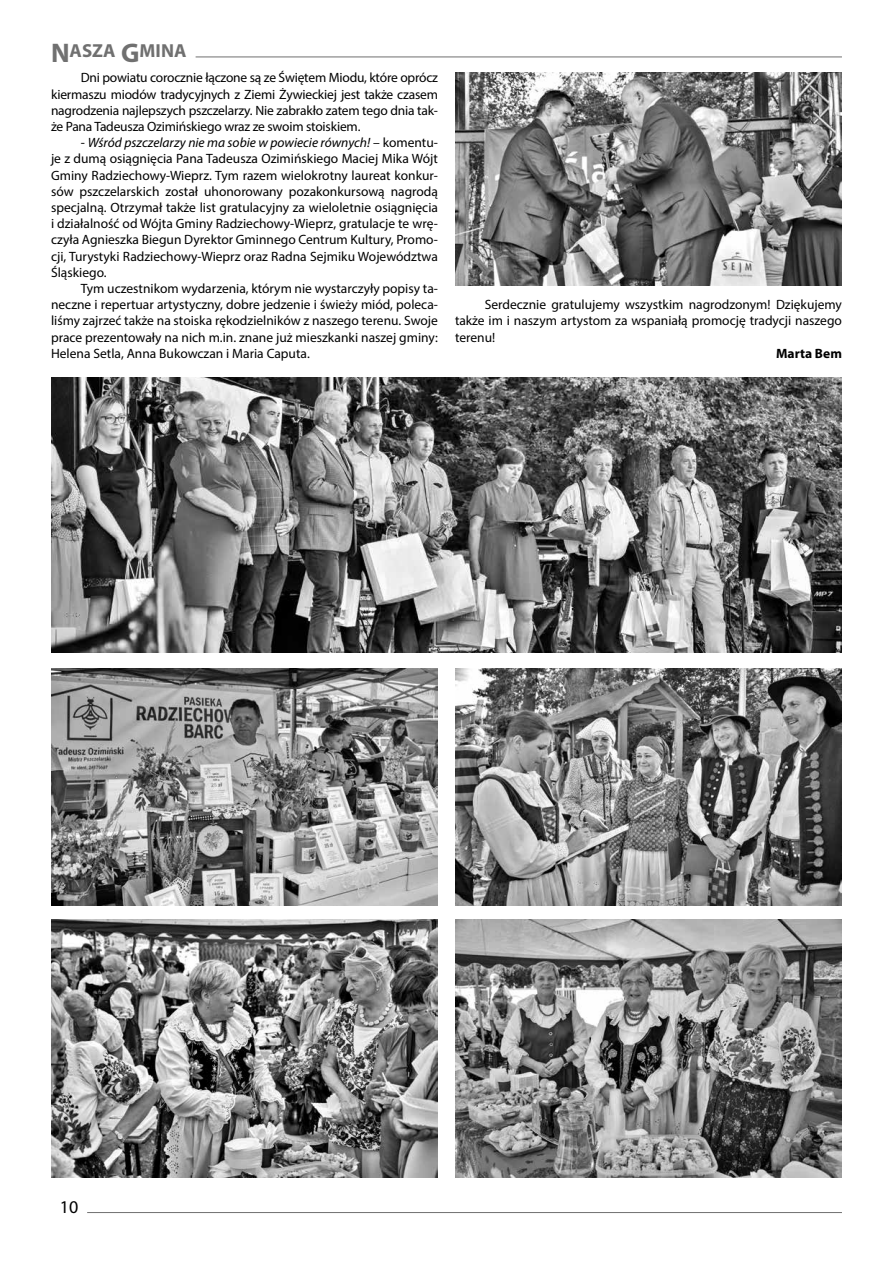
<style>
.page{position:relative;width:893px;height:1263px;background:#fff}
.page>*{position:absolute;margin:0;border:0;box-sizing:border-box;transform-origin:0 0}
.t1{font:700 18.9px "Myriad Pro";color:#707070}
.t2{font:18px "Myriad Pro";color:#000}
.t3{font:13.5px/16.2px "Myriad Pro";color:#000;text-align:justify}
.t4{font:700 13.5px "Myriad Pro";color:#000}
.s1{font-size:27px}
.s2{font-style:italic}
</style>
<div class="page">
<hr style="left:196px;top:57px;width:646px;height:1px;background:#707070">
<hr style="left:87px;top:1212px;width:755px;height:1px;background:#707070">
<img style="left:51px;top:669px;width:387px;height:237px">
<img style="left:455px;top:920px;width:387px;height:258px">
<img style="left:455px;top:72px;width:387px;height:214px">
<img style="left:51px;top:377px;width:791px;height:276px">
<img style="left:51px;top:920px;width:387px;height:258px">
<img style="left:455px;top:669px;width:387px;height:237px">
<h1 class="t1" style="left:51px;top:39px;width:137px"><span class="s1">N</span>ASZA <span class="s1">G</span>MINA</h1>
<p class="t3" style="left:51px;top:70px;width:388px;text-indent:30px">Dni powiatu corocznie łączone są ze Świętem Miodu, które oprócz kiermaszu miodów tradycyjnych z Ziemi Żywieckiej jest także czasem nagrodzenia najlepszych pszczelarzy. Nie zabrakło zatem tego dnia tak&shy;że Pana Tadeusza Ozimińskiego wraz ze swoim stoiskiem.</p>
<p class="t3" style="left:51px;top:134px;width:388px;text-indent:30px">- <span class="s2">Wśród pszczelarzy nie ma sobie w powiecie równych!</span> – komentu&shy;je z dumą osiągnięcia Pana Tadeusza Ozimińskiego Maciej Mika Wójt Gminy Radziechowy-Wieprz. Tym razem wielokrotny laureat konkur&shy;sów pszczelarskich został uhonorowany pozakonkursową nagrodą specjalną. Otrzymał także list gratulacyjny za wieloletnie osiągnięcia i działalność od Wójta Gminy Radziechowy-Wieprz, gratulacje te wrę&shy;czyła Agnieszka Biegun Dyrektor Gminnego Centrum Kultury, Promo&shy;cji, Turystyki Radziechowy-Wieprz oraz Radna Sejmiku Województwa Śląskiego.</p>
<p class="t3" style="left:51px;top:280px;width:388px;text-indent:30px">Tym uczestnikom wydarzenia, którym nie wystarczyły popisy ta&shy;neczne i repertuar artystyczny, dobre jedzenie i świeży miód, poleca&shy;liśmy zajrzeć także na stoiska rękodzielników z naszego terenu. Swoje prace prezentowały na nich m.in. znane już mieszkanki naszej gminy:<br>Helena Setla, Anna Bukowczan i Maria Caputa.</p>
<p class="t3" style="left:455px;top:296px;width:388px;text-indent:30px">Serdecznie gratulujemy wszystkim nagrodzonym! Dziękujemy także im i naszym artystom za wspaniałą promocję tradycji naszego terenu!</p>
<p class="t4" style="left:776px;top:344px;width:67px">Marta Bem</p>
<h2 class="t2" style="left:60px;top:1196px;width:20px">10</h2>
</div>
